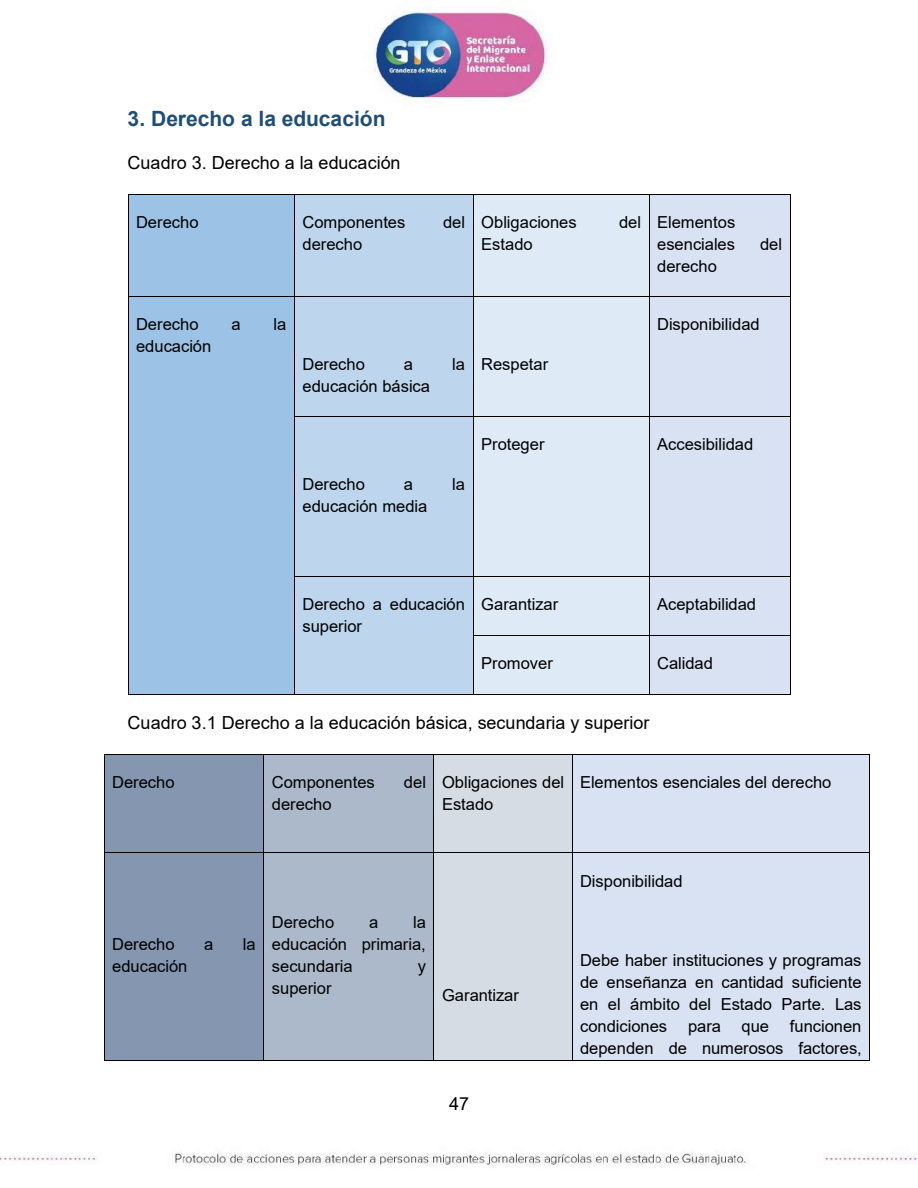
<style>
.page{position:relative;width:918px;height:1188px;background:#fff}
.page>*{position:absolute;margin:0;border:0;box-sizing:border-box;transform-origin:0 0}
.t1{font:700 21px "Arial";color:#1f4e79}
.t2{font:18px "Arial";color:#000}
.t3{font:16.5px/21.9px "Arial";color:#000}
</style>
<div class="page">
<img style="left:0;top:10px;width:918px;height:1156px">
<div style="left:128px;top:195px;width:166px;height:101px;background:#9cc2e5"></div>
<div style="left:295px;top:195px;width:178px;height:101px;background:#bdd6ee"></div>
<div style="left:474px;top:195px;width:175px;height:101px;background:#deeaf6"></div>
<div style="left:650px;top:195px;width:140px;height:101px;background:#d9e2f3"></div>
<hr style="left:128px;top:194px;width:166px;height:1px;background:#000">
<hr style="left:295px;top:194px;width:178px;height:1px;background:#000">
<hr style="left:474px;top:194px;width:175px;height:1px;background:#000">
<hr style="left:650px;top:194px;width:140px;height:1px;background:#000">
<hr style="left:128px;top:195px;width:1px;height:101px;background:#000">
<hr style="left:294px;top:195px;width:1px;height:101px;background:#000">
<hr style="left:473px;top:195px;width:1px;height:101px;background:#000">
<hr style="left:649px;top:195px;width:1px;height:101px;background:#000">
<hr style="left:790px;top:195px;width:1px;height:101px;background:#000">
<div style="left:128px;top:297px;width:166px;height:396px;background:#9cc2e5"></div>
<div style="left:295px;top:297px;width:178px;height:119px;background:#bdd6ee"></div>
<div style="left:474px;top:297px;width:175px;height:119px;background:#deeaf6"></div>
<div style="left:650px;top:297px;width:140px;height:119px;background:#d9e2f3"></div>
<hr style="left:128px;top:296px;width:166px;height:1px;background:#000">
<hr style="left:295px;top:296px;width:178px;height:1px;background:#000">
<hr style="left:474px;top:296px;width:175px;height:1px;background:#000">
<hr style="left:650px;top:296px;width:140px;height:1px;background:#000">
<hr style="left:128px;top:297px;width:1px;height:119px;background:#000">
<hr style="left:294px;top:297px;width:1px;height:119px;background:#000">
<hr style="left:473px;top:297px;width:1px;height:119px;background:#000">
<hr style="left:649px;top:297px;width:1px;height:119px;background:#000">
<hr style="left:790px;top:297px;width:1px;height:119px;background:#000">
<div style="left:295px;top:417px;width:178px;height:159px;background:#bdd6ee"></div>
<div style="left:474px;top:417px;width:175px;height:159px;background:#deeaf6"></div>
<div style="left:650px;top:417px;width:140px;height:159px;background:#d9e2f3"></div>
<hr style="left:295px;top:416px;width:178px;height:1px;background:#000">
<hr style="left:474px;top:416px;width:175px;height:1px;background:#000">
<hr style="left:650px;top:416px;width:140px;height:1px;background:#000">
<hr style="left:128px;top:417px;width:1px;height:159px;background:#000">
<hr style="left:294px;top:417px;width:1px;height:159px;background:#000">
<hr style="left:473px;top:417px;width:1px;height:159px;background:#000">
<hr style="left:649px;top:417px;width:1px;height:159px;background:#000">
<hr style="left:790px;top:417px;width:1px;height:159px;background:#000">
<div style="left:295px;top:577px;width:178px;height:116px;background:#bdd6ee"></div>
<div style="left:474px;top:577px;width:175px;height:58px;background:#deeaf6"></div>
<div style="left:650px;top:577px;width:140px;height:58px;background:#d9e2f3"></div>
<hr style="left:295px;top:576px;width:178px;height:1px;background:#000">
<hr style="left:474px;top:576px;width:175px;height:1px;background:#000">
<hr style="left:650px;top:576px;width:140px;height:1px;background:#000">
<hr style="left:128px;top:577px;width:1px;height:58px;background:#000">
<hr style="left:294px;top:577px;width:1px;height:58px;background:#000">
<hr style="left:473px;top:577px;width:1px;height:58px;background:#000">
<hr style="left:649px;top:577px;width:1px;height:58px;background:#000">
<hr style="left:790px;top:577px;width:1px;height:58px;background:#000">
<div style="left:474px;top:636px;width:175px;height:57px;background:#deeaf6"></div>
<div style="left:650px;top:636px;width:140px;height:57px;background:#d9e2f3"></div>
<hr style="left:474px;top:635px;width:175px;height:1px;background:#000">
<hr style="left:650px;top:635px;width:140px;height:1px;background:#000">
<hr style="left:128px;top:636px;width:1px;height:58px;background:#000">
<hr style="left:128px;top:694px;width:166px;height:1px;background:#000">
<hr style="left:294px;top:636px;width:1px;height:58px;background:#000">
<hr style="left:295px;top:694px;width:178px;height:1px;background:#000">
<hr style="left:473px;top:636px;width:1px;height:58px;background:#000">
<hr style="left:474px;top:694px;width:175px;height:1px;background:#000">
<hr style="left:649px;top:636px;width:1px;height:58px;background:#000">
<hr style="left:650px;top:694px;width:140px;height:1px;background:#000">
<hr style="left:790px;top:636px;width:1px;height:58px;background:#000">
<div style="left:104px;top:755px;width:159px;height:97px;background:#8496b0"></div>
<div style="left:264px;top:755px;width:169px;height:97px;background:#acb9ca"></div>
<div style="left:434px;top:755px;width:138px;height:97px;background:#d5dce4"></div>
<div style="left:573px;top:755px;width:296px;height:97px;background:#d9e2f3"></div>
<hr style="left:105px;top:754px;width:158px;height:1px;background:#000">
<hr style="left:264px;top:754px;width:170px;height:1px;background:#000">
<hr style="left:434px;top:754px;width:138px;height:1px;background:#000">
<hr style="left:573px;top:754px;width:297px;height:1px;background:#000">
<hr style="left:104px;top:755px;width:1px;height:97px;background:#000">
<hr style="left:263px;top:755px;width:1px;height:97px;background:#000">
<hr style="left:434px;top:755px;width:1px;height:97px;background:#000">
<hr style="left:572px;top:755px;width:1px;height:97px;background:#000">
<hr style="left:870px;top:755px;width:1px;height:97px;background:#000">
<div style="left:104px;top:853px;width:159px;height:207px;background:#8496b0"></div>
<div style="left:264px;top:853px;width:169px;height:207px;background:#acb9ca"></div>
<div style="left:434px;top:853px;width:138px;height:207px;background:#d5dce4"></div>
<div style="left:573px;top:853px;width:296px;height:207px;background:#d9e2f3"></div>
<hr style="left:105px;top:852px;width:158px;height:1px;background:#000">
<hr style="left:264px;top:852px;width:170px;height:1px;background:#000">
<hr style="left:434px;top:852px;width:138px;height:1px;background:#000">
<hr style="left:573px;top:852px;width:297px;height:1px;background:#000">
<hr style="left:104px;top:853px;width:1px;height:207px;background:#000">
<hr style="left:105px;top:1060px;width:158px;height:1px;background:#000">
<hr style="left:263px;top:853px;width:1px;height:207px;background:#000">
<hr style="left:264px;top:1060px;width:170px;height:1px;background:#000">
<hr style="left:434px;top:853px;width:1px;height:207px;background:#000">
<hr style="left:434px;top:1060px;width:138px;height:1px;background:#000">
<hr style="left:572px;top:853px;width:1px;height:207px;background:#000">
<hr style="left:573px;top:1060px;width:297px;height:1px;background:#000">
<hr style="left:870px;top:853px;width:1px;height:207px;background:#000">
<p class="t1" style="left:128px;top:103px;width:260px">3. Derecho a la educación</p>
<p class="t2" style="left:128px;top:150px;width:274px">Cuadro 3. Derecho a la educación</p>
<p class="t3" style="left:136px;top:211px;width:64px">Derecho</p>
<p class="t3" style="left:302px;top:211px;width:104px">Componentes</p>
<p class="t3" style="left:443px;top:211px;width:24px">del</p>
<p class="t3" style="left:302px;top:233px;width:61px">derecho</p>
<p class="t3" style="left:481px;top:211px;width:97px">Obligaciones</p>
<p class="t3" style="left:619px;top:211px;width:24px">del</p>
<p class="t3" style="left:481px;top:233px;width:53px">Estado</p>
<p class="t3" style="left:657px;top:211px;width:80px">Elementos esenciales</p>
<p class="t3" style="left:657px;top:255px;width:61px">derecho</p>
<p class="t3" style="left:760px;top:233px;width:24px">del</p>
<p class="t3" style="left:136px;top:313px;width:64px">Derecho</p>
<p class="t3" style="left:231px;top:313px;width:11px">a</p>
<p class="t3" style="left:274px;top:313px;width:14px">la</p>
<p class="t3" style="left:136px;top:335px;width:77px">educación</p>
<p class="t3" style="left:302px;top:353px;width:64px">Derecho</p>
<p class="t3" style="left:404px;top:353px;width:11px">a</p>
<p class="t3" style="left:452px;top:353px;width:14px">la</p>
<p class="t3" style="left:302px;top:375px;width:129px">educación básica</p>
<p class="t3" style="left:481px;top:353px;width:69px">Respetar</p>
<p class="t3" style="left:657px;top:313px;width:104px">Disponibilidad</p>
<p class="t3" style="left:302px;top:473px;width:64px">Derecho</p>
<p class="t3" style="left:404px;top:473px;width:11px">a</p>
<p class="t3" style="left:452px;top:473px;width:14px">la</p>
<p class="t3" style="left:302px;top:495px;width:126px">educación media</p>
<p class="t3" style="left:481px;top:434px;width:65px">Proteger</p>
<p class="t3" style="left:657px;top:434px;width:98px">Accesibilidad</p>
<p class="t3" style="left:302px;top:594px;width:164px">Derecho a educación superior</p>
<p class="t3" style="left:481px;top:594px;width:78px">Garantizar</p>
<p class="t3" style="left:657px;top:594px;width:101px">Aceptabilidad</p>
<p class="t3" style="left:481px;top:652px;width:73px">Promover</p>
<p class="t3" style="left:657px;top:652px;width:57px">Calidad</p>
<p class="t2" style="left:128px;top:710px;width:523px">Cuadro 3.1 Derecho a la educación básica, secundaria y superior</p>
<p class="t3" style="left:112px;top:771px;width:64px">Derecho</p>
<p class="t3" style="left:272px;top:771px;width:104px">Componentes</p>
<p class="t3" style="left:404px;top:771px;width:24px">del</p>
<p class="t3" style="left:272px;top:793px;width:61px">derecho</p>
<p class="t3" style="left:442px;top:771px;width:124px">Obligaciones del<br>Estado</p>
<p class="t3" style="left:580px;top:771px;width:253px">Elementos esenciales del derecho</p>
<p class="t3" style="left:580px;top:870px;width:104px">Disponibilidad</p>
<p class="t3" style="left:112px;top:933px;width:64px">Derecho</p>
<p class="t3" style="left:204px;top:933px;width:11px">a</p>
<p class="t3" style="left:243px;top:933px;width:14px">la</p>
<p class="t3" style="left:112px;top:955px;width:77px">educación</p>
<p class="t3" style="left:272px;top:911px;width:156px;text-align:justify;text-indent:141px">la educación primaria, secundaria</p>
<p class="t3" style="left:272px;top:911px;width:64px">Derecho</p>
<p class="t3" style="left:369px;top:911px;width:11px">a</p>
<p class="t3" style="left:418px;top:955px;width:10px">y</p>
<p class="t3" style="left:272px;top:977px;width:61px">superior</p>
<p class="t3" style="left:442px;top:984px;width:78px">Garantizar</p>
<p class="t2" style="left:449px;top:1092px;width:22px">47</p>
<p class="t3" style="left:580px;top:949px;width:283px;text-align:justify">Debe haber instituciones y programas de enseñanza en cantidad suficiente en el ámbito del Estado Parte. Las condiciones</p>
<p class="t3" style="left:580px;top:1015px;width:283px;text-align:right">para que funcionen<br>dependen de numerosos factores,</p>
</div>
